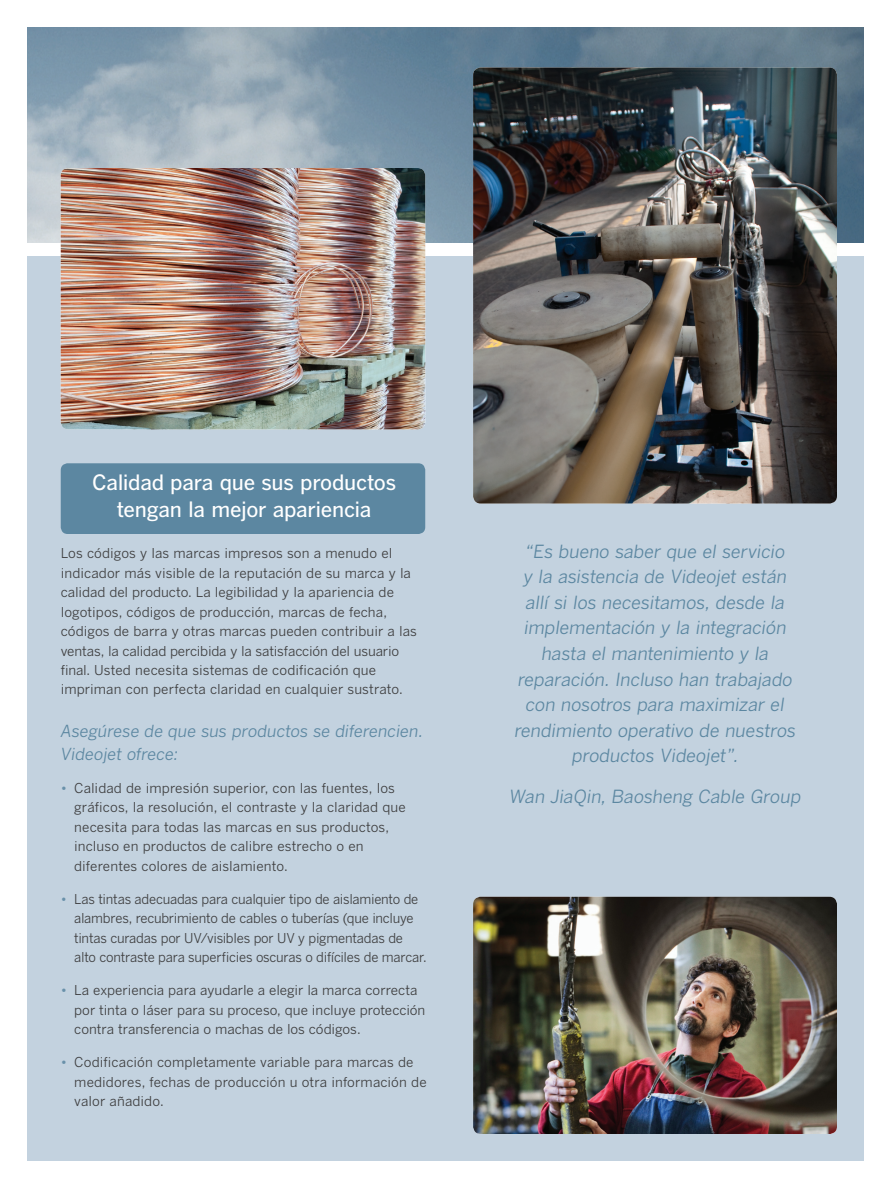
<style>
.page{position:relative;width:891px;height:1188px;background:#fff}
.page>*{position:absolute;margin:0;border:0;box-sizing:border-box;transform-origin:0 0}
.t1{font:21px/27px "Benton Got Med";letter-spacing:-.015em;color:#fff;text-align:center}
.t2{font:18px/25.5px "Benton Got Reg It";letter-spacing:-.01em;color:#5c87a1;text-align:center}
.t3{font:16.5px/22.5px "Benton Got Reg It";letter-spacing:-.01em;color:#5c87a1}
.t4{font:13.5px/19.5px "Benton Got Reg";color:#3e3e3f}
.t5{font:13.5px/19.5px "Benton Got Reg";letter-spacing:-.02em;color:#3e3e3f}
.s1{color:#6991aa}
</style>
<div class="page">
<img style="left:27px;top:27px;width:837px;height:216px">
<div style="left:27px;top:256px;width:837px;height:905px;background:#c3d2df"></div>
<div style="left:61px;top:463px;width:364px;height:71px;background:#5c87a1;border-radius:7px"></div>
<img style="left:473px;top:68px;width:364px;height:436px">
<img style="left:473px;top:897px;width:364px;height:237px">
<img style="left:61px;top:168px;width:364px;height:261px">
<h1 class="t1" style="left:92px;top:468px;width:305px">Calidad para que sus productos tengan la mejor apariencia</h1>
<p class="t4" style="left:61px;top:543px;width:358px">Los códigos y las marcas impresos son a menudo el indicador más visible de la reputación de su marca y la calidad del producto. La legibilidad y la apariencia de logotipos, códigos de producción, marcas de fecha, códigos de barra y otras marcas pueden contribuir a las ventas, la calidad percibida y la satisfacción del usuario final. Usted necesita sistemas de codificación que impriman con perfecta claridad en cualquier sustrato.</p>
<p class="t3" style="left:61px;top:720px;width:364px">Asegúrese de que sus productos se diferencien.<br>Videojet ofrece:</p>
<p class="t4" style="left:74px;top:778px;width:333px;text-indent:-14px"><span class="s1">•</span> Calidad de impresión superior, con las fuentes, los gráficos, la resolución, el contraste y la claridad que necesita para todas las marcas en sus productos, incluso en productos de calibre estrecho o en diferentes colores de aislamiento.</p>
<p class="t5" style="left:74px;top:889px;width:354px;text-indent:-14px"><span class="s1">•</span> Las tintas adecuadas para cualquier tipo de aislamiento de alambres, recubrimiento de cables o tuberías (que incluye tintas curadas por UV/visibles por UV y pigmentadas de alto contraste para superficies oscuras o difíciles de marcar.</p>
<p class="t4" style="left:74px;top:980px;width:353px;text-indent:-14px"><span class="s1">•</span> La experiencia para ayudarle a elegir la marca correcta por tinta o láser para su proceso, que incluye protección contra transferencia o machas de los códigos.</p>
<p class="t4" style="left:74px;top:1052px;width:354px;text-indent:-14px"><span class="s1">•</span> Codificación completamente variable para marcas de medidores, fechas de producción u otra información de valor añadido.</p>
<p class="t2" style="left:515px;top:538px;width:283px">“Es bueno saber que el servicio<br>y la asistencia de Videojet están allí si los necesitamos, desde la implementación y la integración hasta el mantenimiento y la reparación. Incluso han trabajado con nosotros para maximizar el rendimiento operativo de nuestros productos Videojet”.</p>
<h2 class="t2" style="left:510px;top:783px;width:293px">Wan JiaQin, Baosheng Cable Group</h2>
</div>
